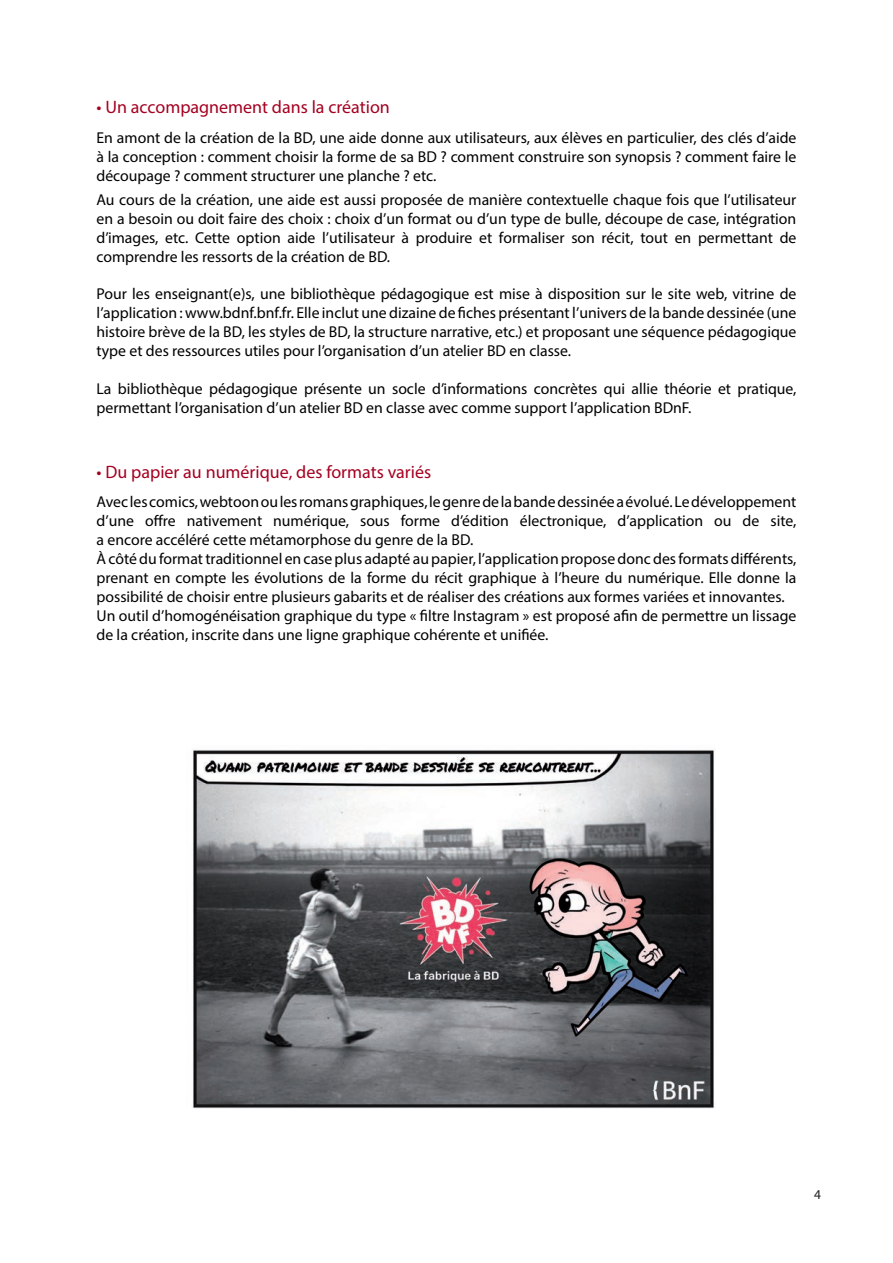
<style>
.page{position:relative;width:893px;height:1263px;background:#fff}
.page>*{position:absolute;margin:0;border:0;box-sizing:border-box;transform-origin:0 0}
.t1{font:18px "Myriad Pro";color:#a50021}
.t2{font:15.75px/18.9px "Myriad Pro";color:#000;text-align:justify}
.t3{font:13.5px "Myriad Pro";color:#231f20}
</style>
<div class="page">
<img style="left:192px;top:750px;width:523px;height:359px">
<p class="t1" style="left:97px;top:96px;width:295px">• Un accompagnement dans la création</p>
<p class="t2" style="left:97px;top:128px;width:701px">En amont de la création de la BD, une aide donne aux utilisateurs, aux élèves en particulier, des clés d’aide à la conception : comment choisir la forme de sa BD ? comment construire son synopsis ? comment faire le découpage ? comment structurer une planche ? etc.</p>
<p class="t2" style="left:97px;top:190px;width:701px">Au cours de la création, une aide est aussi proposée de manière contextuelle chaque fois que l’utilisateur en a besoin ou doit faire des choix : choix d’un format ou d’un type de bulle, découpe de case, intégration d’images, etc. Cette option aide l’utilisateur à produire et formaliser son récit, tout en permettant de comprendre les ressorts de la création de BD.</p>
<p class="t2" style="left:97px;top:284px;width:701px">Pour les enseignant(e)s, une bibliothèque pédagogique est mise à disposition sur le site web, vitrine de l’application : www.bdnf.bnf.fr. Elle inclut une dizaine de fiches présentant l’univers de la bande dessinée (une histoire brève de la BD, les styles de BD, la structure narrative, etc.) et proposant une séquence pédagogique type et des ressources utiles pour l’organisation d’un atelier BD en classe.</p>
<p class="t2" style="left:97px;top:379px;width:701px">La bibliothèque pédagogique présente un socle d’informations concrètes qui allie théorie et pratique, permettant l’organisation d’un atelier BD en classe avec comme support l’application BDnF.</p>
<p class="t1" style="left:97px;top:461px;width:336px">• Du papier au numérique, des formats variés</p>
<p class="t2" style="left:97px;top:492px;width:701px">Avec les comics, webtoon ou les romans graphiques, le genre de la bande dessinée a évolué. Le développement d’une offre nativement numérique, sous forme d’édition électronique, d’application ou de site, a encore accéléré cette métamorphose du genre de la BD.</p>
<p class="t2" style="left:97px;top:549px;width:701px">À côté du format traditionnel en case plus adapté au papier, l’application propose donc des formats différents, prenant en compte les évolutions de la forme du récit graphique à l’heure du numérique. Elle donne la possibilité de choisir entre plusieurs gabarits et de réaliser des créations aux formes variées et innovantes.</p>
<p class="t2" style="left:97px;top:606px;width:701px">Un outil d’homogénéisation graphique du type « filtre Instagram » est proposé afin de permettre un lissage de la création, inscrite dans une ligne graphique cohérente et unifiée.</p>
<p class="t3" style="left:814px;top:1186px;width:8px">4</p>
</div>
